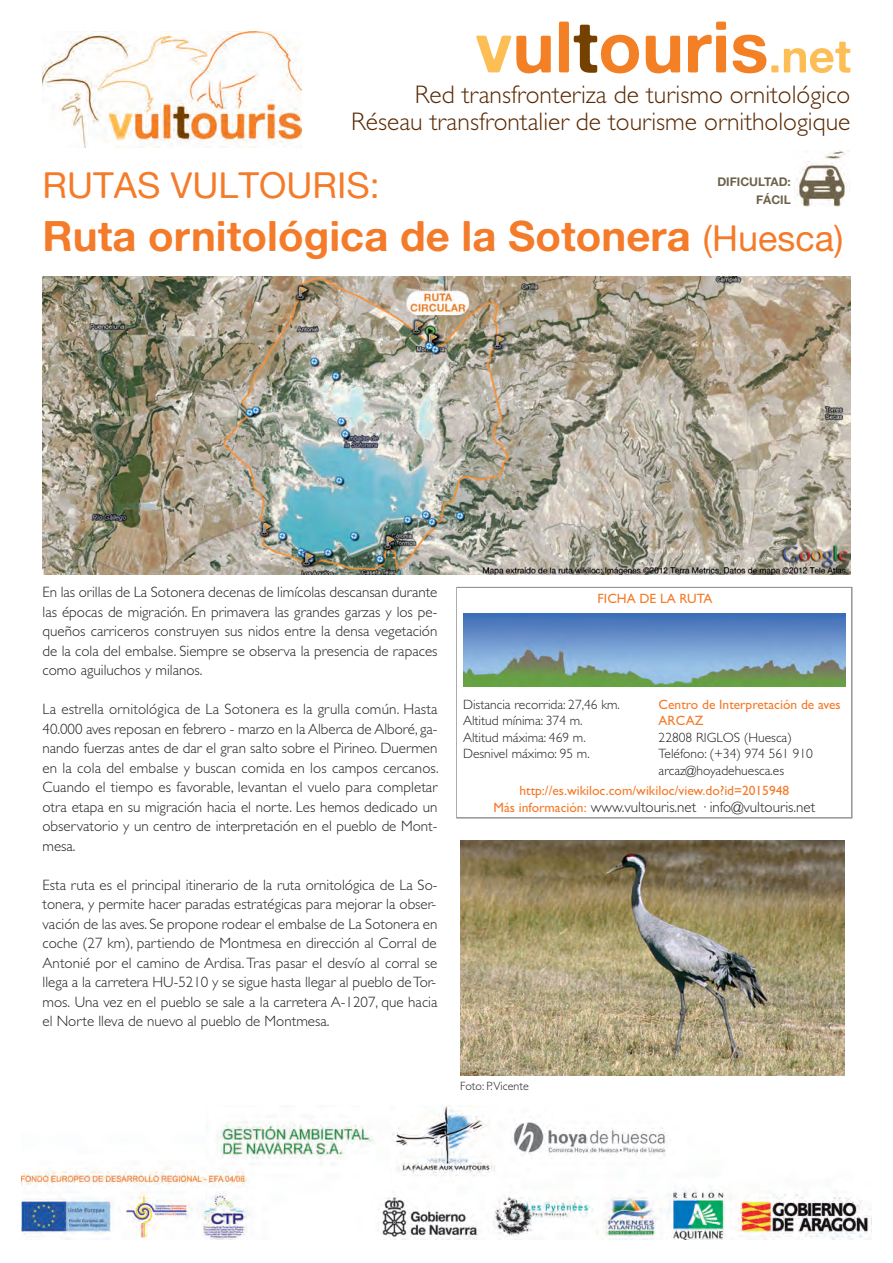
<style>
.page{position:relative;width:893px;height:1263px;background:#fff}
.page>*{position:absolute;margin:0;border:0;box-sizing:border-box;transform-origin:0 0}
.t1{font:42px "Alte Haas Grotesk.Bold";color:#f47b2a}
.t2{font:36px "Alte Haas Grotesk";color:#f47b2a}
.t3{font:300 25.5px/27px "Gill Sans";color:#592800;text-align:right}
.t4{font:300 15px/19.5px "Gill Sans";color:#231f20;text-align:justify}
.t5{font:300 13.5px/16.5px "Gill Sans";color:#231f20}
.t6{font:13.5px/16.5px "Gill Sans";color:#f47b2a}
.t7{font:12px/17.2px "Alte Haas Grotesk.Bold";color:#6e644c;text-align:right}
.t8{font:300 12px "Gill Sans";color:#231f20}
.s1{font-family:"Alte Haas Grotesk";font-size:36px}
.s2{font-weight:400;font-size:13.5px;color:#f47b2a}
</style>
<div class="page">
<svg style="left:456px;top:587px;width:396px;height:232px"></svg>
<div style="left:458px;top:588px;width:393px;height:229px;background:#fff"></div>
<img style="left:21px;top:1106px;width:851px;height:133px">
<img style="left:43px;top:276px;width:807px;height:298px">
<div style="left:463px;top:613px;width:383px;height:77px;background:linear-gradient(to right,#fff,#fff)"></div>
<img style="left:463px;top:613px;width:383px;height:73px">
<img style="left:43px;top:32px;width:259px;height:116px">
<svg style="left:476px;top:36px;width:75px;height:37px"></svg>
<svg style="left:559px;top:22px;width:80px;height:51px"></svg>
<svg style="left:646px;top:36px;width:34px;height:37px"></svg>
<svg style="left:688px;top:22px;width:38px;height:50px"></svg>
<svg style="left:733px;top:35px;width:45px;height:38px"></svg>
<svg style="left:784px;top:42px;width:66px;height:31px"></svg>
<img style="left:794px;top:151px;width:56px;height:55px">
<img style="left:460px;top:840px;width:385px;height:236px">
<h3 class="t3" style="left:351px;top:80px;width:501px">Red transfronteriza de turismo ornitológico<br>Réseau transfrontalier de tourisme ornithologique</h3>
<h2 class="t2" style="left:43px;top:164px;width:339px">RUTAS VULTOURIS:</h2>
<h1 class="t1" style="left:43px;top:210px;width:802px">Ruta ornitológica de la Sotonera <span class="s1">(Huesca)</span></h1>
<p class="t7" style="left:717px;top:173px;width:75px">DIFICULTAD:<br>FÁCIL</p>
<p class="t4" style="left:43px;top:582px;width:396px">En las orillas de La Sotonera decenas de limícolas descansan durante las épocas de migración. En primavera las grandes garzas y los pe&shy;queños carriceros construyen sus nidos entre la densa vegetación de la cola del embalse. Siempre se observa la presencia de rapaces como aguiluchos y milanos.</p>
<p class="t4" style="left:43px;top:699px;width:398px">La estrella ornitológica de La Sotonera es la grulla común. Hasta 40.000 aves reposan en febrero - marzo en la Alberca de Alboré, ga&shy;nando fuerzas antes de dar el gran salto sobre el Pirineo. Duermen en la cola del embalse y buscan comida en los campos cercanos.<br>Cuando el tiempo es favorable, levantan el vuelo para completar otra etapa en su migración hacia el norte. Les hemos dedicado un observatorio y un centro de interpretación en el pueblo de Mont&shy;mesa.</p>
<p class="t4" style="left:43px;top:875px;width:396px">Esta ruta es el principal itinerario de la ruta ornitológica de La So&shy;tonera, y permite hacer paradas estratégicas para mejorar la obser&shy;vación de las aves. Se propone rodear el embalse de La Sotonera en coche (27 km), partiendo de Montmesa en dirección al Corral de Antonié por el camino de Ardisa.Tras pasar el desvío al corral se llega a la carretera HU-5210 y se sigue hasta llegar al pueblo deTor&shy;mos. Una vez en el pueblo se sale a la carretera A-1207, que hacia el Norte lleva de nuevo al pueblo de Montmesa.</p>
<p class="t6" style="left:598px;top:590px;width:116px">FICHA DE LA RUTA</p>
<p class="t5" style="left:463px;top:696px;width:158px">Distancia recorrida: 27,46 km.<br>Altitud mínima: 374 m.<br>Altitud máxima: 469 m.<br>Desnivel máximo: 95 m.</p>
<p class="t6" style="left:659px;top:696px;width:184px">Centro de Interpretación de aves<br>ARCAZ</p>
<p class="t5" style="left:659px;top:729px;width:156px">22808 RIGLOS (Huesca)<br>Teléfono: (+34) 974 561 910 arcaz@hoyadehuesca.es</p>
<p class="t6" style="left:519px;top:782px;width:271px">http://es.wikiloc.com/wikiloc/view.do?id=2015948</p>
<p class="t4" style="left:493px;top:797px;width:323px"><span class="s2">Más información:</span> www.vultouris.net · info@vultouris.net</p>
<p class="t8" style="left:460px;top:1079px;width:70px">Foto: P.Vicente</p>
</div>
